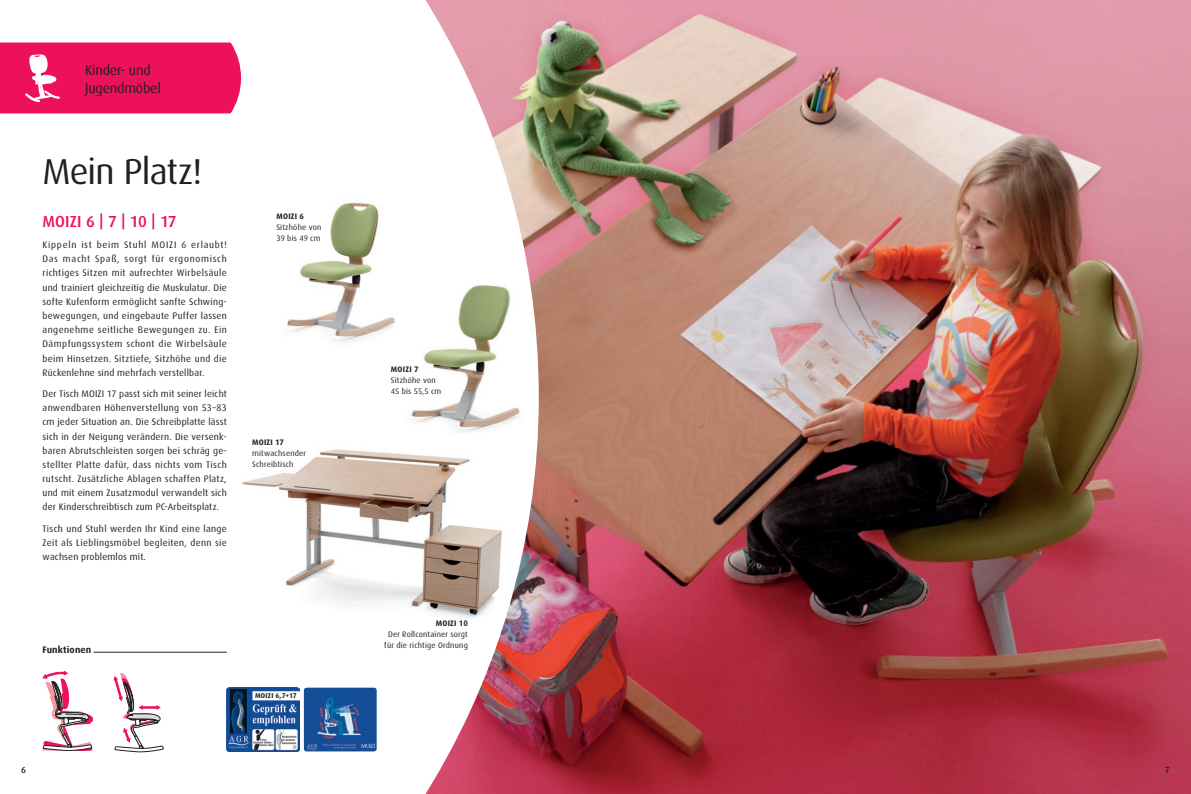
<style>
.page{position:relative;width:1191px;height:794px;background:#fff}
.page>*{position:absolute;margin:0;border:0;box-sizing:border-box;transform-origin:0 0}
.t1{font:36px "Dax";letter-spacing:-.025em;color:#231f20}
.t2{font:500 16px "Dax";letter-spacing:.005em;color:#ed105b}
.t3{font:14px/18px "Dax";letter-spacing:-.01em;color:#231f20}
.t4{font:9.5px/14.2px "Dax";letter-spacing:.02em;color:#231f20;text-align:justify}
.t5{font:700 9.5px "Dax";letter-spacing:.01em;color:#231f20}
.t6{font:500 9px "Dax";color:#231f20}
.t7{font:8px/11px "Dax";letter-spacing:.025em;color:#231f20}
.t8{font:700 8px "Dax";letter-spacing:.025em;color:#231f20}
.t9{font:700 7px "Dax";letter-spacing:.03em;color:#231f20}
</style>
<div class="page">
<img style="left:539px;top:0;width:652px;height:794px">
<svg style="left:349px;top:0;width:190px;height:794px"></svg>
<img style="left:399px;top:262px;width:125px;height:163px">
<div style="left:0;top:43px;width:241px;height:70px;background:#ed105b"></div>
<img style="left:287px;top:198px;width:112px;height:156px">
<svg style="left:43px;top:670px;width:50px;height:80px"></svg>
<svg style="left:113px;top:673px;width:50px;height:79px"></svg>
<img style="left:242px;top:425px;width:286px;height:203px">
<img style="left:227px;top:687px;width:73px;height:64px">
<img style="left:304px;top:687px;width:73px;height:64px">
<hr style="left:94px;top:652px;width:133px;height:1px;background:#231f20">
<h3 class="t3" style="left:85px;top:61px;width:77px">Kinder- und<br>Jugendmöbel</h3>
<h1 class="t1" style="left:43px;top:151px;width:161px">Mein Platz!</h1>
<h2 class="t2" style="left:43px;top:212px;width:136px">MOIZI 6 | 7 | 10 | 17</h2>
<p class="t4" style="left:43px;top:238px;width:186px">Kippeln ist beim Stuhl MOIZI 6 erlaubt!<br>Das macht Spaß, sorgt für ergonomisch richtiges Sitzen mit aufrechter Wirbelsäule und trainiert gleichzeitig die Muskulatur. Die softe Kufenform ermöglicht sanfte Schwing&shy;bewegungen, und eingebaute Puffer lassen angenehme seitliche Bewegungen zu. Ein Dämpfungssystem schont die Wirbelsäule beim Hinsetzen. Sitztiefe, Sitzhöhe und die Rückenlehne sind mehrfach verstellbar.</p>
<p class="t4" style="left:43px;top:387px;width:186px">Der Tisch MOIZI 17 passt sich mit seiner leicht anwendbaren Höhenverstellung von 53–83 cm jeder Situation an. Die Schreibplatte lässt sich in der Neigung verändern. Die versenk&shy;baren Abrutschleisten sorgen bei schräg ge&shy;stellter Platte dafür, dass nichts vom Tisch rutscht. Zusätzliche Ablagen schaffen Platz, und mit einem Zusatzmodul verwandelt sich der Kinderschreibtisch zum PC-Arbeitsplatz.</p>
<p class="t4" style="left:43px;top:521px;width:186px">Tisch und Stuhl werden Ihr Kind eine lange Zeit als Lieblingsmöbel begleiten, denn sie wachsen problemlos mit.</p>
<p class="t8" style="left:276px;top:211px;width:29px">MOIZI 6</p>
<p class="t7" style="left:276px;top:222px;width:46px">Sitzhöhe von<br>39 bis 49 cm</p>
<p class="t8" style="left:252px;top:438px;width:33px">MOIZI 17</p>
<p class="t7" style="left:252px;top:448px;width:55px">mitwachsender<br>Schreibtisch</p>
<p class="t5" style="left:43px;top:644px;width:50px">Funktionen</p>
<p class="t9" style="left:255px;top:692px;width:43px">MOIZI 6,7+17</p>
<p class="t8" style="left:391px;top:364px;width:29px">MOIZI 7</p>
<p class="t7" style="left:391px;top:374px;width:52px">Sitzhöhe von<br>45 bis 55,5 cm</p>
<p class="t8" style="left:436px;top:619px;width:34px">MOIZI 10</p>
<p class="t7" style="left:384px;top:629px;width:85px;text-align:center">Der Rollcontainer sorgt für die richtige Ordnung</p>
<p class="t6" style="left:21px;top:764px;width:6px">6</p>
<p class="t6" style="left:1164px;top:764px;width:6px">7</p>
</div>
